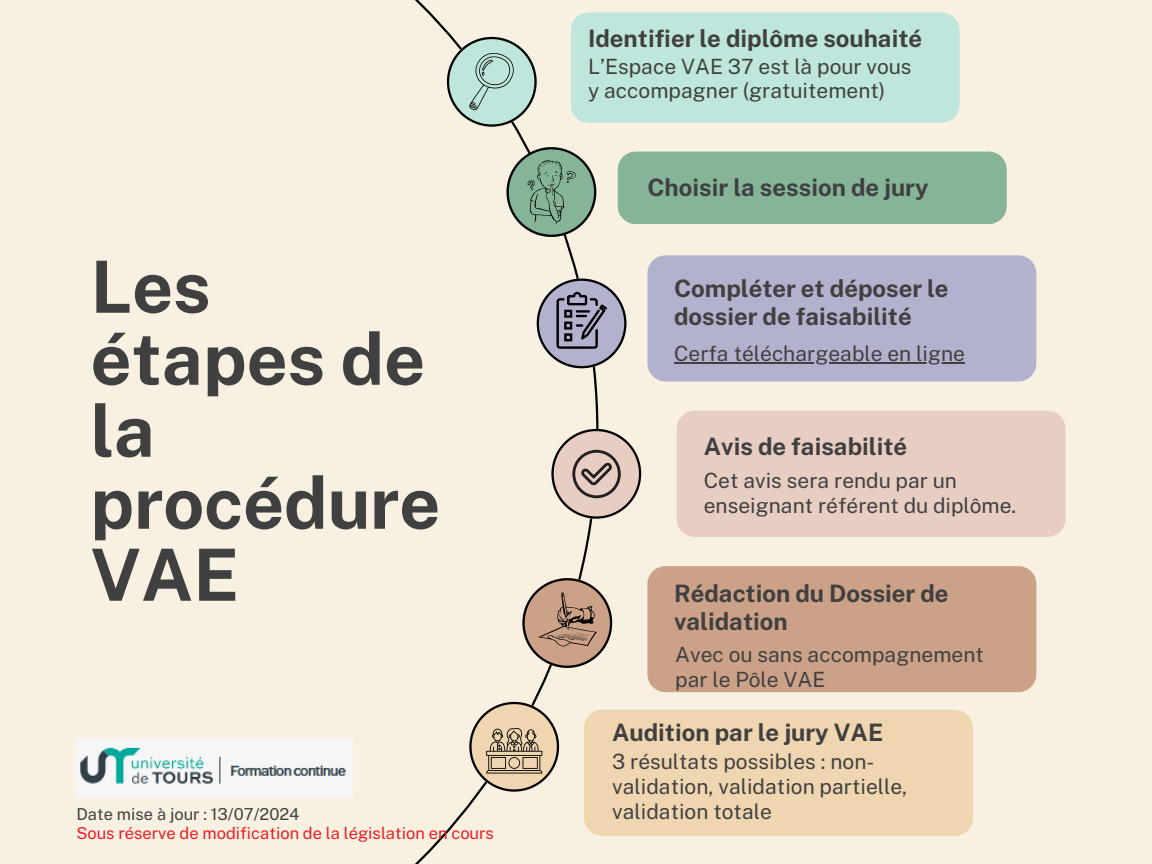
<style>
.page{position:relative;width:1152px;height:864px;background:#f8f1e2}
.page>*{position:absolute;margin:0;border:0;box-sizing:border-box;transform-origin:0 0}
.t1{font:700 72px/72px "Public Sans";color:#404040}
.t2{font:700 24px/28.2px "Public Sans";color:#404040}
.t3{font:21px/24.8px "Public Sans";color:#404040}
.t4{font:16.5px "Public Sans";color:#ed1c24}
.t5{font:16.5px "Public Sans";color:#404040}
</style>
<div class="page">
<div style="left:584px;top:710px;width:389px;height:126px;background:#efd6b1"></div>
<div style="left:647px;top:566px;width:389px;height:126px;background:#cba188"></div>
<div style="left:677px;top:411px;width:389px;height:126px;background:#e7cdc2"></div>
<div style="left:647px;top:255px;width:389px;height:126px;background:#b2b2cf"></div>
<div style="left:571px;top:12px;width:388px;height:111px;background:#bee6dc"></div>
<svg style="left:537px;top:279px;width:89px;height:89px"></svg>
<svg style="left:447px;top:37px;width:90px;height:90px"></svg>
<svg style="left:551px;top:429px;width:90px;height:90px"></svg>
<svg style="left:469px;top:702px;width:90px;height:90px"></svg>
<svg style="left:522px;top:578px;width:90px;height:90px"></svg>
<img style="left:76px;top:740px;width:276px;height:56px">
<div style="left:618px;top:152px;width:389px;height:72px;background:#86b499"></div>
<svg style="left:507px;top:147px;width:89px;height:90px"></svg>
<hr style="left:674px;top:363px;width:291px;height:1px;background:#404040">
<h1 class="t1" style="left:91px;top:251px;width:351px">Les étapes de la procédure<br>VAE</h1>
<p class="t5" style="left:76px;top:804px;width:225px">Date mise à jour : 13/07/2024</p>
<h2 class="t4" style="left:76px;top:824px;width:419px">Sous réserve de modification de la législation en cours</h2>
<h3 class="t2" style="left:588px;top:24px;width:336px">Identifier le diplôme souhaité</h3>
<h2 class="t3" style="left:588px;top:54px;width:325px">L’Espace VAE 37 est là pour vous y accompagner (gratuitement)</h2>
<h3 class="t2" style="left:647px;top:173px;width:283px">Choisir la session de jury</h3>
<h2 class="t2" style="left:674px;top:274px;width:276px">Compléter et déposer le dossier de faisabilité</h2>
<h3 class="t3" style="left:674px;top:341px;width:292px">Cerfa téléchargeable en ligne</h3>
<p class="t2" style="left:704px;top:432px;width:205px">Avis de faisabilité</p>
<h2 class="t3" style="left:704px;top:468px;width:314px">Cet avis sera rendu par un enseignant référent du diplôme.</h2>
<p class="t2" style="left:674px;top:579px;width:276px">Rédaction du Dossier de validation</p>
<p class="t3" style="left:675px;top:642px;width:310px">Avec ou sans accompagnement par le Pôle VAE</p>
<p class="t2" style="left:612px;top:718px;width:273px">Audition par le jury VAE</p>
<p class="t3" style="left:612px;top:749px;width:297px">3 résultats possibles : non&shy;validation, validation partielle, validation totale</p>
</div>
